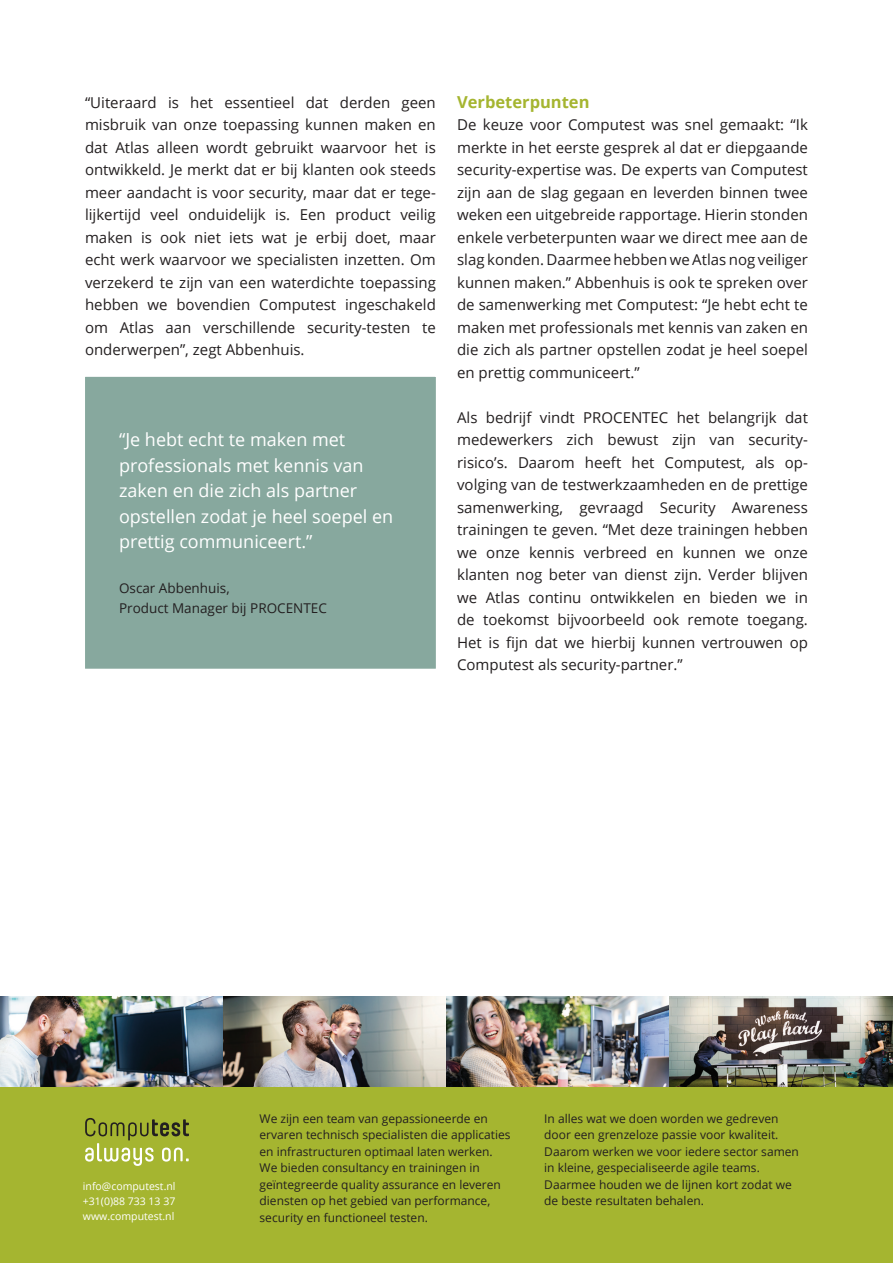
<style>
.page{position:relative;width:893px;height:1263px;background:#fff}
.page>*{position:absolute;margin:0;border:0;box-sizing:border-box;transform-origin:0 0}
.t1{font:18px/25.5px "Open Sans";color:#fff}
.t2{font:700 16.5px "Open Sans";color:#a5b530}
.t3{font:15px/22.5px "Open Sans";color:#231f20;text-align:justify}
.t4{font:13.5px/19.5px "Open Sans";color:#231f20}
.t5{font:12px/16.5px "Open Sans";color:#231f20}
.t6{font:10.5px/15px "Open Sans";color:#fff;text-align:justify}
</style>
<div class="page">
<div style="left:0;top:1016px;width:893px;height:247px;background:#a5b530"></div>
<svg style="left:85px;top:1118px;width:104px;height:48px"></svg>
<img style="left:0;top:996px;width:223px;height:90px">
<img style="left:223px;top:996px;width:223px;height:90px">
<img style="left:446px;top:996px;width:224px;height:90px">
<img style="left:670px;top:996px;width:223px;height:90px">
<div style="left:85px;top:376px;width:351px;height:293px;background:#87a89e"></div>
<p class="t3" style="left:85px;top:90px;width:352px">“Uiteraard is het essentieel dat derden geen misbruik van onze toepassing kunnen maken en dat Atlas alleen wordt gebruikt waarvoor het is ontwikkeld. Je merkt dat er bij klanten ook steeds meer aandacht is voor security, maar dat er tege&shy;lijkertijd veel onduidelijk is. Een product veilig maken is ook niet iets wat je erbij doet, maar echt werk waarvoor we specialisten inzetten. Om verzekerd te zijn van een waterdichte toepassing hebben we bovendien Computest ingeschakeld om Atlas aan verschillende security-testen te onderwerpen”, zegt Abbenhuis.</p>
<p class="t2" style="left:457px;top:90px;width:134px">Verbeterpunten</p>
<p class="t3" style="left:457px;top:113px;width:352px">De keuze voor Computest was snel gemaakt: “Ik merkte in het eerste gesprek al dat er diepgaande security-expertise was. De experts van Computest zijn aan de slag gegaan en leverden binnen twee weken een uitgebreide rapportage. Hierin stonden enkele verbeterpunten waar we direct mee aan de slag konden. Daarmee hebben we Atlas nog veiliger kunnen maken.” Abbenhuis is ook te spreken over de samenwerking met Computest: “Je hebt echt te maken met professionals met kennis van zaken en die zich als partner opstellen zodat je heel soepel en prettig communiceert.”</p>
<p class="t3" style="left:457px;top:405px;width:352px">Als bedrijf vindt PROCENTEC het belangrijk dat medewerkers zich bewust zijn van security&shy;risico’s. Daarom heeft het Computest, als op&shy;volging van de testwerkzaamheden en de prettige samenwerking, gevraagd Security Awareness trainingen te geven. “Met deze trainingen hebben we onze kennis verbreed en kunnen we onze klanten nog beter van dienst zijn. Verder blijven we Atlas continu ontwikkelen en bieden we in de toekomst bijvoorbeeld ook remote toegang.<br>Het is fijn dat we hierbij kunnen vertrouwen op Computest als security-partner.”</p>
<p class="t1" style="left:119px;top:427px;width:276px">“Je hebt echt te maken met professionals met kennis van zaken en die zich als partner opstellen zodat je heel soepel en prettig communiceert.”</p>
<p class="t4" style="left:119px;top:578px;width:209px">Oscar Abbenhuis,<br>Product Manager bij PROCENTEC</p>
<p class="t6" style="left:83px;top:1178px;width:94px">info@computest.nl +31(0)88 733 13 37 www.computest.nl</p>
<p class="t5" style="left:260px;top:1110px;width:253px">We zijn een team van gepassioneerde en ervaren technisch specialisten die applicaties en infrastructuren optimaal laten werken.<br>We bieden consultancy en trainingen in geïntegreerde quality assurance en leveren diensten op het gebied van performance, security en functioneel testen.</p>
<p class="t5" style="left:544px;top:1110px;width:256px">In alles wat we doen worden we gedreven door een grenzeloze passie voor kwaliteit.<br>Daarom werken we voor iedere sector samen in kleine, gespecialiseerde agile teams.<br>Daarmee houden we de lijnen kort zodat we de beste resultaten behalen.</p>
</div>
